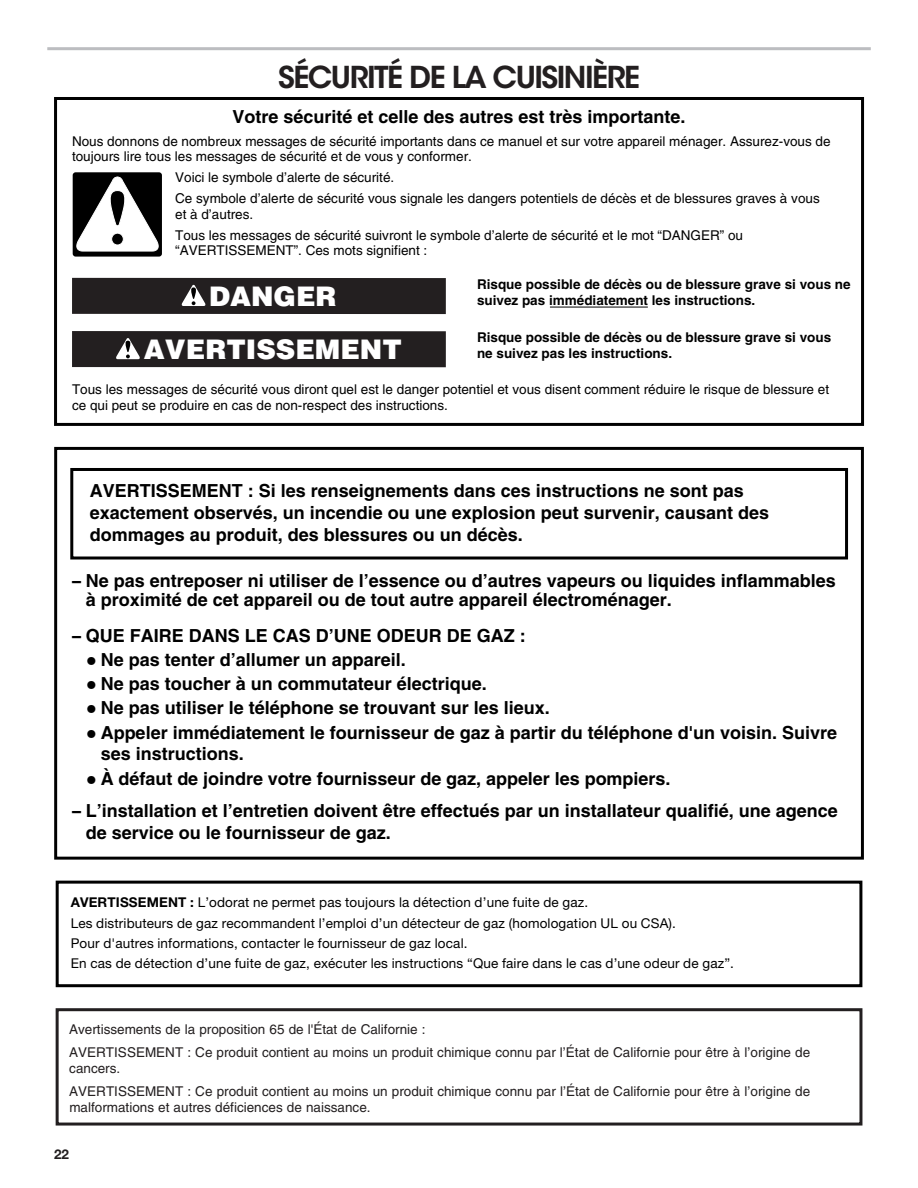
<style>
.page{position:relative;width:918px;height:1188px;background:#fff}
.page>*{position:absolute;margin:0;border:0;box-sizing:border-box;transform-origin:0 0}
.Heading_1_Cook{font:600 30px "ITC Avant Garde Std";letter-spacing:-.05em;color:#231f20}
.t1{font:900 27px "Helvetica";color:#fff}
.t2{font:700 18px/21.6px "Helvetica";color:#000}
.t3{font:13.5px/15.8px "Helvetica";color:#000}
.t4{font:13.5px/23.2px "Helvetica";color:#231f20}
.t5{font:13.5px/20.2px "Helvetica Neue";letter-spacing:.01em;color:#000}
.t6{font:700 13.5px/15.8px "Helvetica";color:#000}
.t7{font:700 13.5px "Helvetica Neue";color:#231f20}
.s1{font-family:"Helvetica Neue"}
.s2{font-family:"Helvetica Neue";font-weight:400;font-size:22.5px}
.s3{font-weight:700}
</style>
<div class="page">
<hr style="left:47px;top:47px;width:824px;height:3px;background:#bcbdc0">
<hr style="left:550px;top:307px;width:98px;height:1px;background:#000">
<div style="left:54px;top:97px;width:810px;height:329px;border:3px solid #000"></div>
<div style="left:74px;top:174px;width:87px;height:81px;background:linear-gradient(to right,#020202,#020202);border-radius:2px"></div>
<div style="left:73px;top:172px;width:89px;height:85px;border:3px solid #000;border-radius:2px"></div>
<svg style="left:74px;top:177px;width:87px;height:74px"></svg>
<div style="left:72px;top:331px;width:374px;height:36px;background:#231f20"></div>
<div style="left:72px;top:278px;width:374px;height:36px;background:#231f20"></div>
<svg style="left:181px;top:285px;width:25px;height:21px"></svg>
<svg style="left:116px;top:338px;width:24px;height:21px"></svg>
<div style="left:54px;top:447px;width:810px;height:413px;border:3px solid #000"></div>
<div style="left:70px;top:468px;width:778px;height:92px;border:3px solid #000"></div>
<div style="left:56px;top:881px;width:806px;height:106px;border:3px solid #000"></div>
<div style="left:56px;top:1008px;width:806px;height:118px;border:3px solid #231f20"></div>
<h1 class="Heading_1_Cook" style="left:278px;top:58px;width:363px">SÉCURITÉ DE LA CUISINIÈRE</h1>
<p class="t2" style="left:232px;top:106px;width:455px">Votre sécurité et celle des autres est très importante.</p>
<p class="t3" style="left:72px;top:133px;width:760px">Nous donnons de nombreux messages de sécurité importants dans ce manuel et sur votre appareil ménager. Assurez-vous de toujours lire tous les messages de sécurité et de vous y conformer.</p>
<p class="t3" style="left:175px;top:167px;width:646px;line-height:21px">Voici le symbole d’alerte de sécurité.<br>Ce symbole d’alerte de sécurité vous signale les dangers potentiels de décès et de blessures graves à vous</p>
<p class="t3" style="left:175px;top:203px;width:569px;line-height:21px">et à d’autres.<br>Tous les messages de sécurité suivront le symbole d’alerte de sécurité et le mot “DANGER” ou</p>
<p class="t3" style="left:175px;top:243px;width:254px">“AVERTISSEMENT”. Ces mots signifient :</p>
<p class="t6" style="left:477px;top:276px;width:375px">Risque possible de décès ou de blessure grave si vous ne suivez pas immédiatement les instructions.</p>
<p class="t6" style="left:477px;top:329px;width:356px">Risque possible de décès ou de blessure grave si vous ne suivez pas les instructions.</p>
<p class="t3" style="left:72px;top:381px;width:759px">Tous les messages de sécurité vous diront quel est le danger potentiel et vous disent comment réduire le risque de blessure et ce qui peut se produire en cas de non-respect des instructions.</p>
<p class="t1" style="left:209px;top:279px;width:129px">DANGER</p>
<p class="t1" style="left:144px;top:332px;width:259px">AVERTISSEMENT</p>
<p class="t2" style="left:90px;top:480px;width:681px">AVERTISSEMENT : Si les renseignements dans ces instructions ne sont pas exactement observés, un incendie ou une explosion peut survenir, causant des dommages au produit, des blessures ou un décès.</p>
<p class="t2" style="left:86px;top:571px;width:752px;line-height:19.5px;text-indent:-13px"><span class="s1">–</span> Ne pas entreposer ni utiliser de l’essence ou d’autres vapeurs ou liquides inflammables à proximité de cet appareil ou de tout autre appareil électroménager.</p>
<p class="t2" style="left:72px;top:624px;width:455px"><span class="s1">–</span> QUE FAIRE DANS LE CAS D’UNE ODEUR DE GAZ :</p>
<p class="t2" style="left:86px;top:648px;width:322px"><span class="s2">•</span> Ne pas tenter d’allumer un appareil.</p>
<p class="t2" style="left:86px;top:672px;width:403px"><span class="s2">•</span> Ne pas toucher à un commutateur électrique.</p>
<p class="t2" style="left:86px;top:696px;width:466px"><span class="s2">•</span> Ne pas utiliser le téléphone se trouvant sur les lieux.</p>
<p class="t2" style="left:101px;top:721px;width:738px;text-indent:-15px"><span class="s2">•</span> Appeler immédiatement le fournisseur de gaz à partir du téléphone d'un voisin. Suivre ses instructions.</p>
<p class="t2" style="left:86px;top:768px;width:586px"><span class="s2">•</span> À défaut de joindre votre fournisseur de gaz, appeler les pompiers.</p>
<p class="t2" style="left:86px;top:800px;width:754px;text-indent:-14px"><span class="s1">–</span> L’installation et l’entretien doivent être effectués par un installateur qualifié, une agence de service ou le fournisseur de gaz.</p>
<p class="t5" style="left:71px;top:892px;width:665px"><span class="s3">AVERTISSEMENT :</span> L’odorat ne permet pas toujours la détection d’une fuite de gaz.<br>Les distributeurs de gaz recommandent l’emploi d’un détecteur de gaz (homologation UL ou CSA).<br>Pour d'autres informations, contacter le fournisseur de gaz local.<br>En cas de détection d’une fuite de gaz, exécuter les instructions “Que faire dans le cas d’une odeur de gaz”.</p>
<p class="t4" style="left:69px;top:1017px;width:743px">Avertissements de la proposition 65 de l'État de Californie :<br>AVERTISSEMENT : Ce produit contient au moins un produit chimique connu par l’État de Californie pour être à l’origine de</p>
<p class="t4" style="left:69px;top:1056px;width:742px">cancers.<br>AVERTISSEMENT : Ce produit contient au moins un produit chimique connu par l’État de Californie pour être à l’origine de</p>
<p class="t4" style="left:69px;top:1095px;width:303px">malformations et autres déficiences de naissance.</p>
<p class="t7" style="left:54px;top:1146px;width:16px">22</p>
</div>
